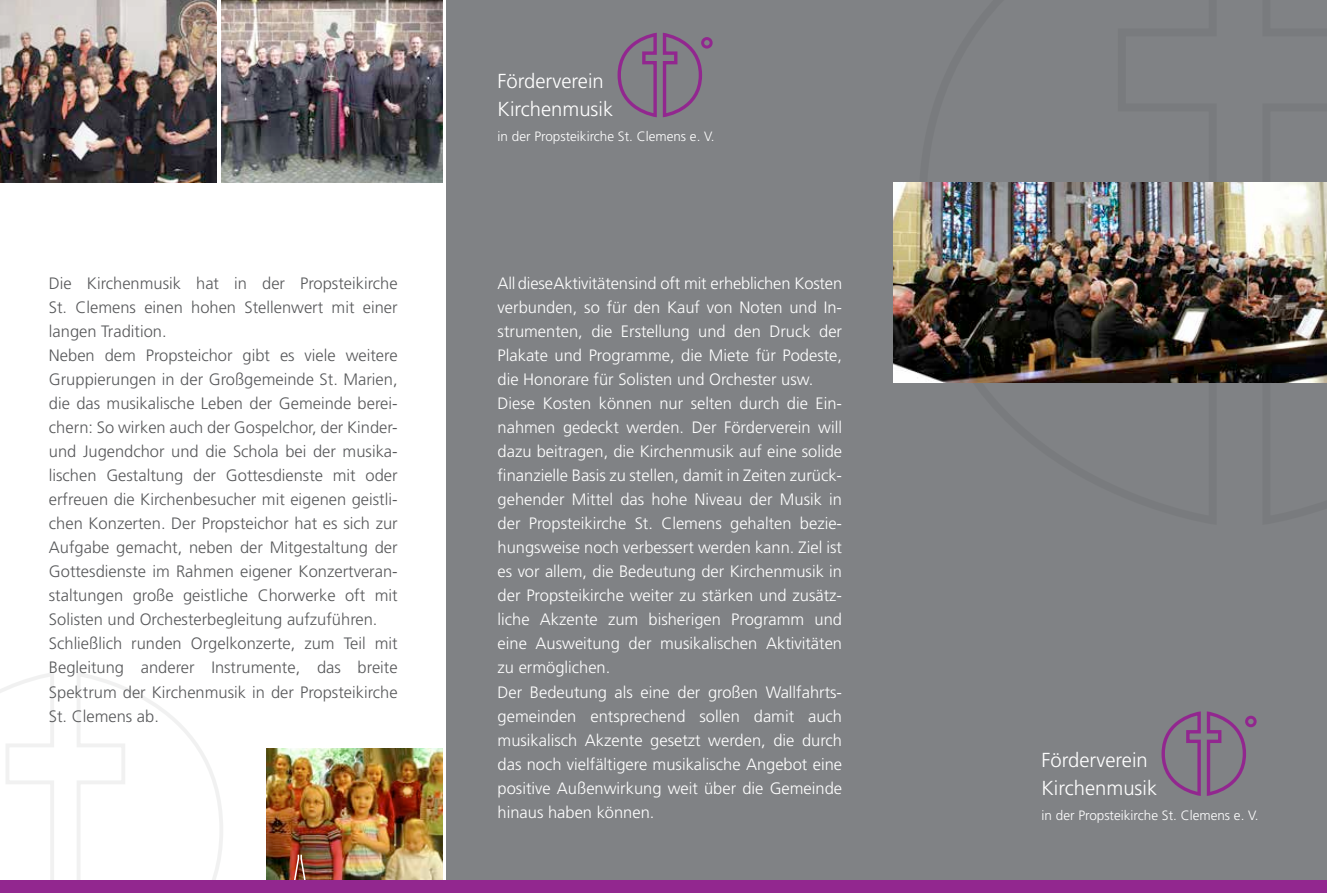
<style>
.page{position:relative;width:1327px;height:893px;background:#fff}
.page>*{position:absolute;margin:0;border:0;box-sizing:border-box;transform-origin:0 0}
.t1{font:300 20.25px/28.2px "Frutiger";color:#fff}
.t2{font:300 16.5px/24px "Frutiger";color:#fff}
.t3{font:300 16.5px/24px "Frutiger";color:#58595b}
.t4{font:300 13.5px "Frutiger";color:#fff}
</style>
<div class="page">
<img style="left:267px;top:748px;width:175px;height:132px">
<div style="left:446px;top:0;width:881px;height:893px;background:#808285"></div>
<svg style="left:287px;top:853px;width:25px;height:27px"></svg>
<svg style="left:77px;top:672px;width:146px;height:208px"></svg>
<svg style="left:0;top:672px;width:54px;height:208px"></svg>
<img style="left:893px;top:183px;width:434px;height:200px">
<img style="left:221px;top:0;width:221px;height:183px">
<img style="left:0;top:0;width:217px;height:183px">
<div style="left:0;top:880px;width:1327px;height:13px;background:#92278f"></div>
<svg style="left:1161px;top:711px;width:86px;height:85px"></svg>
<div style="left:1245px;top:716px;width:11px;height:11px;border:3px solid #92278f;border-radius:50%"></div>
<svg style="left:617px;top:32px;width:85px;height:86px"></svg>
<div style="left:701px;top:37px;width:11px;height:12px;border:3px solid #92278f;border-radius:50%"></div>
<p class="t1" style="left:497px;top:67px;width:117px">Förderverein<br>Kirchenmusik</p>
<p class="t4" style="left:497px;top:129px;width:218px">in der Propsteikirche St. Clemens e. V.</p>
<p class="t3" style="left:49px;top:272px;width:350px">Die Kirchenmusik hat in der Propsteikirche St. Clemens einen hohen Stellenwert mit einer langen Tradition.<br>Neben dem Propsteichor gibt es viele weitere Gruppierungen in der Großgemeinde St. Marien, die das musikalische Leben der Gemeinde berei&shy;chern: So wirken auch der Gospelchor, der Kinder&shy;und Jugendchor und die Schola bei der musika&shy;lischen Gestaltung der Gottesdienste mit oder erfreuen die Kirchenbesucher mit eigenen geistli&shy;chen Konzerten. Der Propsteichor hat es sich zur Aufgabe gemacht, neben der Mitgestaltung der Gottesdienste im Rahmen eigener Konzertveran&shy;staltungen große geistliche Chorwerke oft mit Solisten und Orchesterbegleitung aufzuführen.<br>Schließlich runden Orgelkonzerte, zum Teil mit Begleitung anderer Instrumente, das breite Spektrum der Kirchenmusik in der Propsteikirche St. Clemens ab.</p>
<p class="t2" style="left:497px;top:272px;width:346px">All diese Aktivitäten sind oft mit erheblichen Kosten verbunden, so für den Kauf von Noten und In&shy;strumenten, die Erstellung und den Druck der Plakate und Programme, die Miete für Podeste, die Honorare für Solisten und Orchester usw.<br>Diese Kosten können nur selten durch die Ein&shy;nahmen gedeckt werden. Der Förderverein will dazu beitragen, die Kirchenmusik auf eine solide finanzielle Basis zu stellen, damit in Zeiten zurück&shy;gehender Mittel das hohe Niveau der Musik in der Propsteikirche St. Clemens gehalten bezie&shy;hungsweise noch verbessert werden kann. Ziel ist es vor allem, die Bedeutung der Kirchenmusik in der Propsteikirche weiter zu stärken und zusätz&shy;liche Akzente zum bisherigen Programm und eine Ausweitung der musikalischen Aktivitäten zu ermöglichen.<br>Der Bedeutung als eine der großen Wallfahrts&shy;gemeinden entsprechend sollen damit auch musikalisch Akzente gesetzt werden, die durch das noch vielfältigere musikalische Angebot eine positive Außenwirkung weit über die Gemeinde hinaus haben können.</p>
<p class="t1" style="left:1041px;top:746px;width:117px">Förderverein<br>Kirchenmusik</p>
<p class="t4" style="left:1041px;top:807px;width:218px">in der Propsteikirche St. Clemens e. V.</p>
</div>
